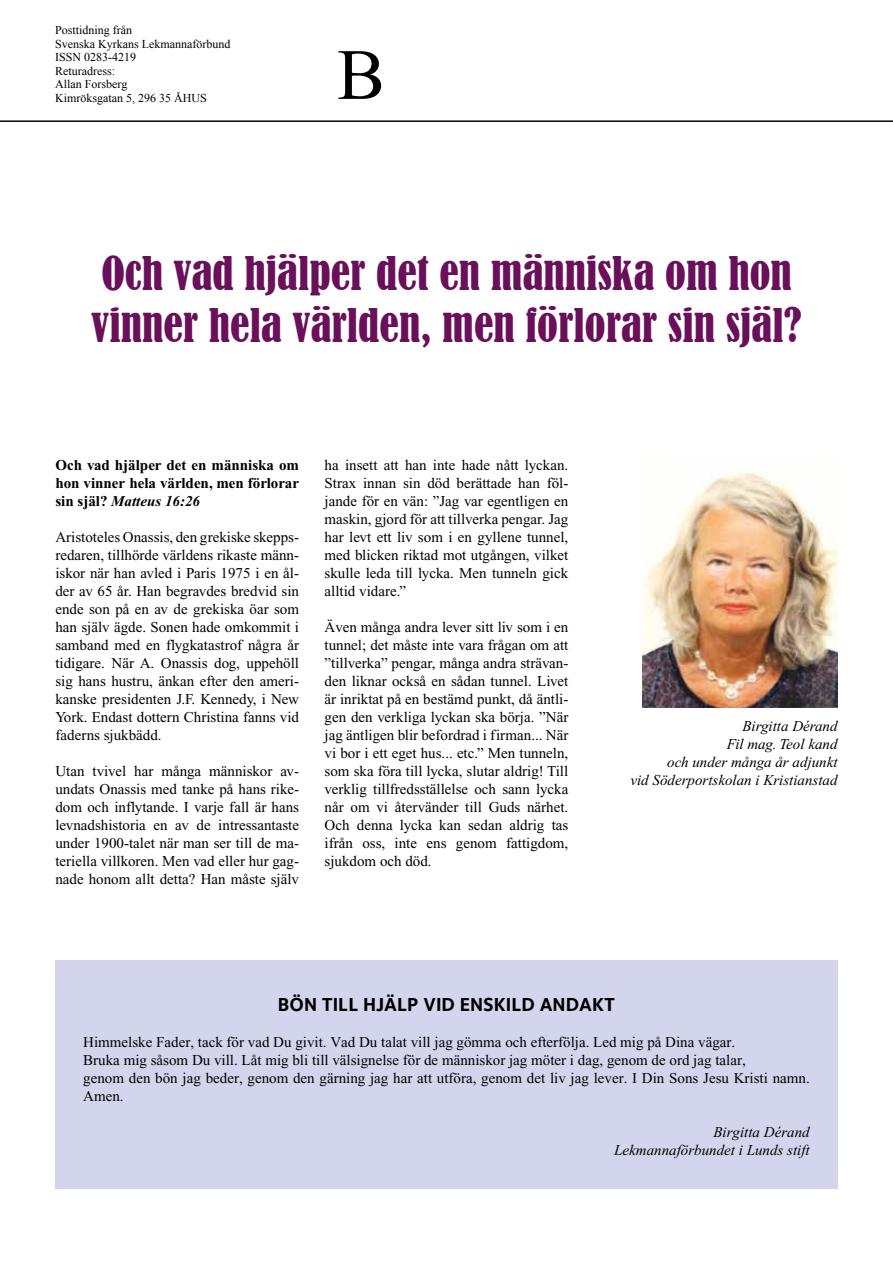
<style>
.page{position:relative;width:893px;height:1263px;background:#fff}
.page>*{position:absolute;margin:0;border:0;box-sizing:border-box;transform-origin:0 0}
.t1{font:72px "Times New Roman";color:#000}
.t2{font:condensed 43.5px/52.2px "Bernard";color:#6a0f5a}
.t3{font:700 19.5px "Foundry Sterling";color:#000}
.t4{font:15px/18px "Times New Roman";color:#000;text-align:justify}
.t5{font:italic 15px/18px "Times New Roman";color:#000;text-align:right}
.t6{font:700 15px/18px "Times New Roman";color:#000;text-align:justify}
.t7{font:12px/13.5px "Times New Roman";color:#000}
.s1{font-style:italic}
</style>
<div class="page">
<hr style="left:0;top:120px;width:893px;height:2px;background:#000">
<img style="left:642px;top:471px;width:195px;height:237px">
<div style="left:55px;top:960px;width:782px;height:228px;background:#d3d5ed"></div>
<p class="t7" style="left:55px;top:23px;width:177px">Posttidning från<br>Svenska Kyrkans Lekmannaförbund<br>ISSN 0283-4219<br>Returadress:<br>Allan Forsberg<br>Kimröksgatan 5, 296 35 ÅHUS</p>
<h1 class="t1" style="left:337px;top:36px;width:50px">B</h1>
<h2 class="t2" style="left:91px;top:248px;width:712px">Och vad hjälper det en människa om hon vinner hela världen, men förlorar sin själ?</h2>
<p class="t6" style="left:55px;top:456px;width:245px">Och vad hjälper det en människa om hon vinner hela världen, men förlorar sin själ? <span class="s1">Matteus 16:26</span></p>
<p class="t4" style="left:55px;top:528px;width:245px">Aristoteles Onassis, den grekiske skepps&shy;redaren, tillhörde världens rikaste männ&shy;iskor när han avled i Paris 1975 i en ål&shy;der av 65 år. Han begravdes bredvid sin ende son på en av de grekiska öar som han själv ägde. Sonen hade omkommit i samband med en flygkatastrof några år tidigare. När A. Onassis dog, uppehöll sig hans hustru, änkan efter den ameri&shy;kanske presidenten J.F. Kennedy, i New York. Endast dottern Christina fanns vid faderns sjukbädd.</p>
<p class="t4" style="left:55px;top:762px;width:245px">Utan tvivel har många människor av&shy;undats Onassis med tanke på hans rike&shy;dom och inflytande. I varje fall är hans levnadshistoria en av de intressantaste under 1900-talet när man ser till de ma&shy;teriella villkoren. Men vad eller hur gag&shy;nade honom allt detta? Han måste själv</p>
<p class="t4" style="left:325px;top:456px;width:245px">ha insett att han inte hade nått lyckan.<br>Strax innan sin död berättade han föl&shy;jande för en vän: ”Jag var egentligen en maskin, gjord för att tillverka pengar. Jag har levt ett liv som i en gyllene tunnel, med blicken riktad mot utgången, vilket skulle leda till lycka. Men tunneln gick alltid vidare.”</p>
<p class="t4" style="left:325px;top:618px;width:245px">Även många andra lever sitt liv som i en tunnel; det måste inte vara frågan om att ”tillverka” pengar, många andra strävan&shy;den liknar också en sådan tunnel. Livet är inriktat på en bestämd punkt, då äntli&shy;gen den verkliga lyckan ska börja. ”När jag äntligen blir befordrad i firman... När vi bor i ett eget hus... etc.” Men tunneln, som ska föra till lycka, slutar aldrig! Till verklig tillfredsställelse och sann lycka når om vi återvänder till Guds närhet.<br>Och denna lycka kan sedan aldrig tas ifrån oss, inte ens genom fattigdom, sjukdom och död.</p>
<p class="t5" style="left:630px;top:717px;width:209px">Birgitta Dérand<br>Fil mag. Teol kand<br>och under många år adjunkt<br>vid Söderportskolan i Kristianstad</p>
<h3 class="t3" style="left:278px;top:990px;width:339px">BÖN TILL HJÄLP VID ENSKILD ANDAKT</h3>
<p class="t4" style="left:83px;top:1033px;width:728px;text-align:left">Himmelske Fader, tack för vad Du givit. Vad Du talat vill jag gömma och efterfölja. Led mig på Dina vägar.<br>Bruka mig såsom Du vill. Låt mig bli till välsignelse för de människor jag möter i dag, genom de ord jag talar,<br>genom den bön jag beder, genom den gärning jag har att utföra, genom det liv jag lever. I Din Sons Jesu Kristi namn.<br>Amen.</p>
<p class="t5" style="left:614px;top:1123px;width:197px">Birgitta Dérand<br>Lekmannaförbundet i Lunds stift</p>
</div>
